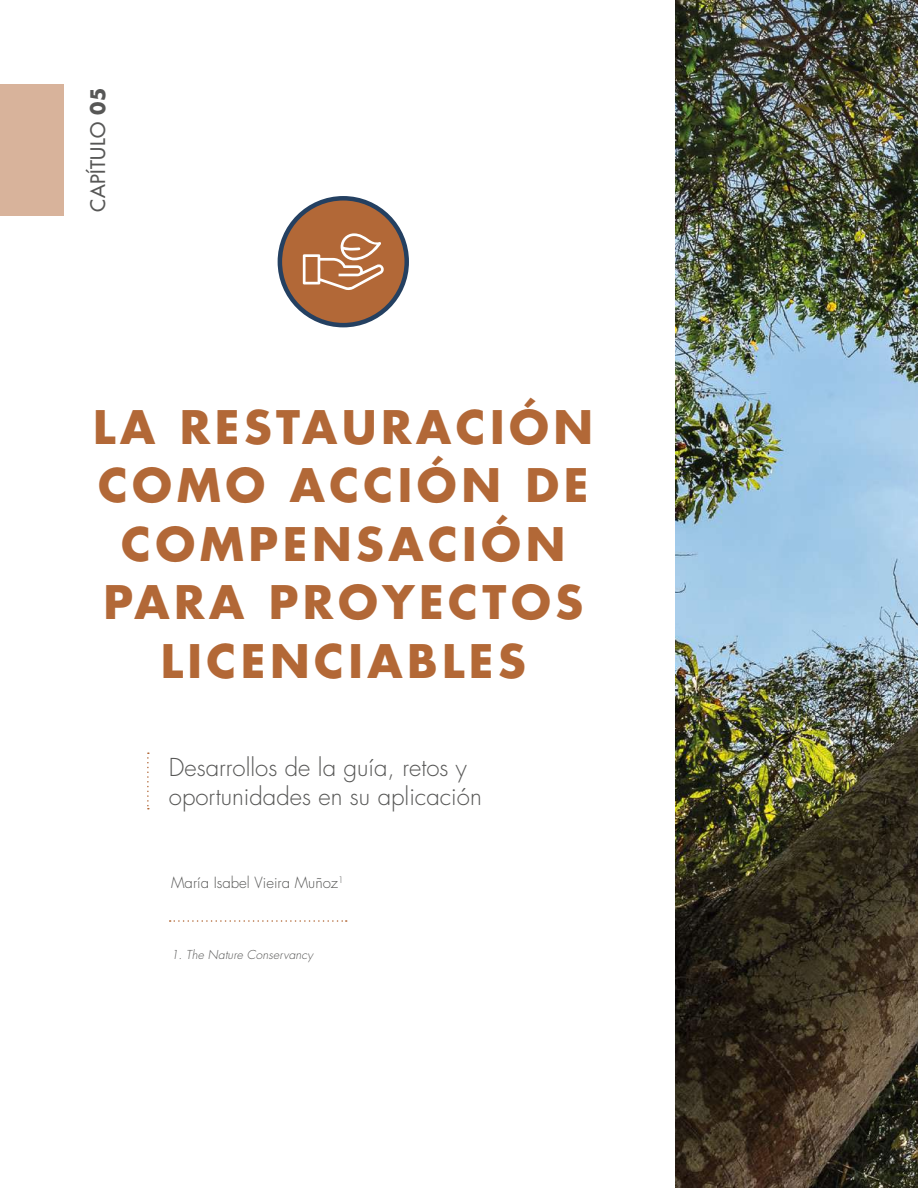
<style>
.page{position:relative;width:918px;height:1188px;background:#fff}
.page>*{position:absolute;margin:0;border:0;box-sizing:border-box;transform-origin:0 0}
.t1{font:700 45px/58.5px "Futura Std";letter-spacing:.1em;color:#b26837;text-align:center}
.t2{font:700 45px "Futura Std";letter-spacing:.1em;color:#b36836}
.t3{font:300 24px/28.8px "Futura Std";color:#575756}
.t4{font:500 19.5px "Futura Std";letter-spacing:.025em;color:#575756}
.t5{font:300 15px "Futura Std";color:#575756}
.t6{font:italic 300 12px "Futura Std";letter-spacing:.01em;color:#575756}
.s1{font-weight:700}
</style>
<div class="page">
<img style="left:675px;top:0;width:243px;height:1188px">
<div style="left:0;top:84px;width:64px;height:132px;background:#d8b39b"></div>
<div style="left:280px;top:198px;width:127px;height:127px;background:#b26837;border-radius:50%"></div>
<div style="left:278px;top:196px;width:131px;height:131px;border:4px solid #244061;border-radius:50%"></div>
<svg style="left:170px;top:920px;width:177px;height:2px"></svg>
<svg style="left:147px;top:752px;width:2px;height:57px"></svg>
<svg style="left:303px;top:233px;width:81px;height:57px"></svg>
<p class="t4" style="left:86px;top:212px;width:125px;rotate:-90deg">CAPÍTULO <span class="s1">05</span></p>
<h1 class="t1" style="left:93px;top:397px;width:501px">LA RESTAURACIÓN<br>COMO ACCIÓN DE<br>COMPENSACIÓN<br>PARA PROYECTOS</h1>
<h1 class="t2" style="left:161px;top:631px;width:367px">LICENCIABLES</h1>
<p class="t3" style="left:169px;top:754px;width:314px">Desarrollos de la guía, retos y oportunidades en su aplicación</p>
<p class="t5" style="left:171px;top:874px;width:174px">María Isabel Vieira Muñoz<sup>1</sup></p>
<p class="t6" style="left:171px;top:947px;width:143px">1. The Nature Conservancy</p>
</div>
